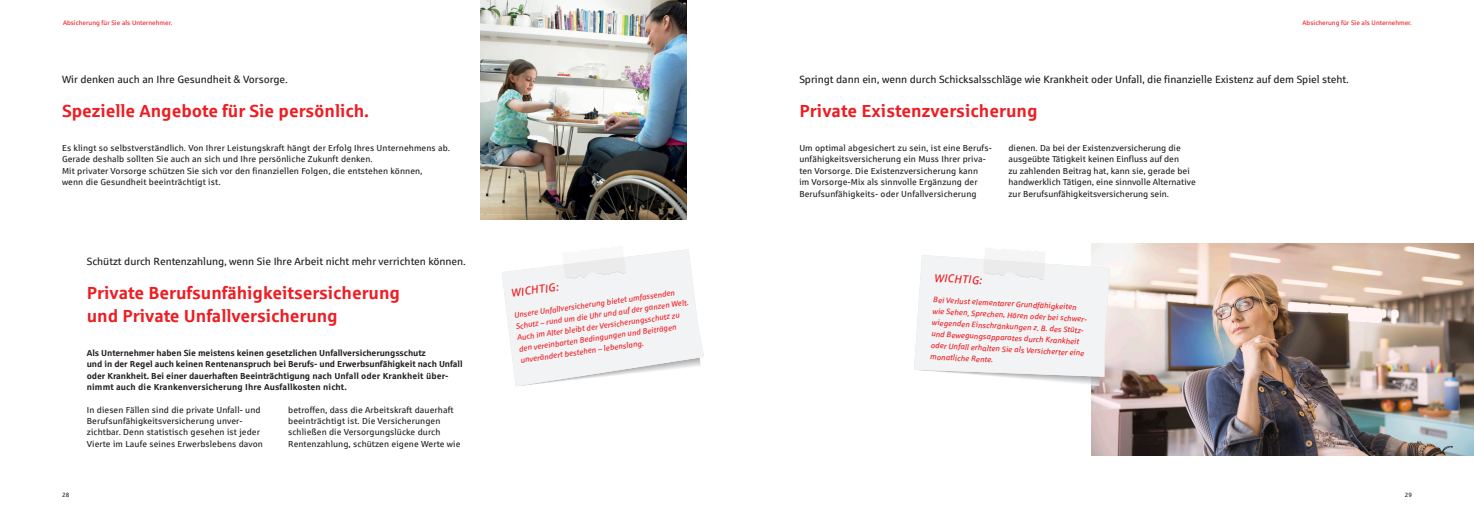
<style>
.page{position:relative;width:1474px;height:521px;background:#fff}
.page>*{position:absolute;margin:0;border:0;box-sizing:border-box;transform-origin:0 0}
.Headline_Titel{font:700 17.5px "Sparkasse Rg";letter-spacing:-.005em;color:#ee1d23}
.t1{font:italic 11.38px "Sparkasse Rg";color:#ee1d23}
.Overline{font:10.5px "Sparkasse Rg";letter-spacing:-.005em;color:#231f20}
.t2{font:8.75px/11.4px "Sparkasse Rg";letter-spacing:.01em;color:#231f20}
.t3{font:700 8.75px/11.4px "Sparkasse Rg";letter-spacing:-.01em;color:#231f20}
.t4{font:italic 7.88px/11.4px "Sparkasse Rg";color:#ee1d23}
.t5{font:6.56px "Sparkasse Rg";color:#ee1d23}
.t6{font:6.12px "Sparkasse Rg";color:#231f20}
</style>
<div class="page">
<img style="left:480px;top:0;width:206px;height:219px">
<img style="left:1091px;top:243px;width:382px;height:213px">
<svg style="left:914px;top:247px;width:195px;height:139px"></svg>
<svg style="left:502px;top:249px;width:202px;height:137px"></svg>
<p class="t5" style="left:63px;top:18px;width:111px">Absicherung für Sie als Unternehmer.</p>
<p class="t5" style="left:1302px;top:18px;width:111px">Absicherung für Sie als Unternehmer.</p>
<p class="Overline" style="left:62px;top:73px;width:227px">Wir denken auch an Ihre Gesundheit &amp; Vorsorge.</p>
<p class="Headline_Titel" style="left:62px;top:100px;width:308px">Spezielle Angebote für Sie persönlich.</p>
<p class="t2" style="left:62px;top:142px;width:389px">Es klingt so selbstverständlich. Von Ihrer Leistungskraft hängt der Erfolg Ihres Unternehmens ab.<br>Gerade deshalb sollten Sie auch an sich und Ihre persönliche Zukunft denken.</p>
<p class="t2" style="left:62px;top:165px;width:362px">Mit privater Vorsorge schützen Sie sich vor den finanziellen Folgen, die entstehen können, wenn die Gesundheit beeinträchtigt ist.</p>
<p class="Overline" style="left:87px;top:255px;width:380px">Schützt durch Rentenzahlung, wenn Sie Ihre Arbeit nicht mehr verrichten können.</p>
<p class="Headline_Titel" style="left:87px;top:282px;width:315px">Private Berufsunfähigkeitsersicherung</p>
<p class="Headline_Titel" style="left:87px;top:304px;width:252px">und Private Unfallversicherung</p>
<p class="t3" style="left:87px;top:347px;width:377px">Als Unternehmer haben Sie meistens keinen gesetzlichen Unfallversicherungsschutz<br>und in der Regel auch keinen Rentenanspruch bei Berufs- und Erwerbsunfähigkeit nach Unfall oder Krankheit. Bei einer dauerhaften Beeinträchtigung nach Unfall oder Krankheit über&shy;nimmt auch die Krankenversicherung Ihre Ausfallkosten nicht.</p>
<p class="t2" style="left:87px;top:404px;width:178px">In diesen Fällen sind die private Unfall- und Berufsunfähigkeitsversicherung unver&shy;zichtbar. Denn statistisch gesehen ist jeder Vierte im Laufe seines Erwerbslebens davon</p>
<p class="t2" style="left:288px;top:404px;width:167px">betroffen, dass die Arbeitskraft dauerhaft beeinträchtigt ist. Die Versicherungen schließen die Versorgungslücke durch</p>
<p class="t2" style="left:288px;top:438px;width:174px">Rentenzahlung, schützen eigene Werte wie</p>
<p class="t1" style="left:510px;top:286px;width:49px;rotate:-8deg">WICHTIG:</p>
<p class="t4" style="left:513px;top:309px;width:176px;rotate:-8deg">Unsere Unfallversicherung bietet umfassenden Schutz – rund um die Uhr und auf der ganzen Welt.<br>Auch im Alter bleibt der Versicherungsschutz zu den vereinbarten Bedingungen und Beiträgen unverändert bestehen – lebenslang.</p>
<p class="Overline" style="left:799px;top:73px;width:551px">Springt dann ein, wenn durch Schicksalsschläge wie Krankheit oder Unfall, die finanzielle Existenz auf dem Spiel steht.</p>
<p class="Headline_Titel" style="left:799px;top:100px;width:240px">Private Existenzversicherung</p>
<p class="t2" style="left:799px;top:142px;width:194px">Um optimal abgesichert zu sein, ist eine Berufs&shy;unfähigkeitsversicherung ein Muss Ihrer priva&shy;ten Vorsorge. Die Existenzversicherung kann<br>im Vorsorge-Mix als sinnvolle Ergänzung der Berufsunfähigkeits- oder Unfallversicherung</p>
<p class="t2" style="left:1008px;top:142px;width:189px">dienen. Da bei der Existenzversicherung die ausgeübte Tätigkeit keinen Einfluss auf den<br>zu zahlenden Beitrag hat, kann sie, gerade bei handwerklich Tätigen, eine sinnvolle Alternative zur Berufsunfähigkeitsversicherung sein.</p>
<p class="t1" style="left:934px;top:271px;width:49px;rotate:3deg">WICHTIG:</p>
<p class="t4" style="left:933px;top:294px;width:157px;rotate:3deg">Bei Verlust elementarer Grundfähigkeiten wie Sehen, Sprechen, Hören oder bei schwer&shy;wiegenden Einschränkungen z. B. des Stütz&shy;und Bewegungsapparates durch Krankheit oder Unfall erhalten Sie als Versicherter eine monatliche Rente.</p>
<p class="t6" style="left:62px;top:491px;width:9px">28</p>
<p class="t6" style="left:1404px;top:491px;width:9px">29</p>
</div>
